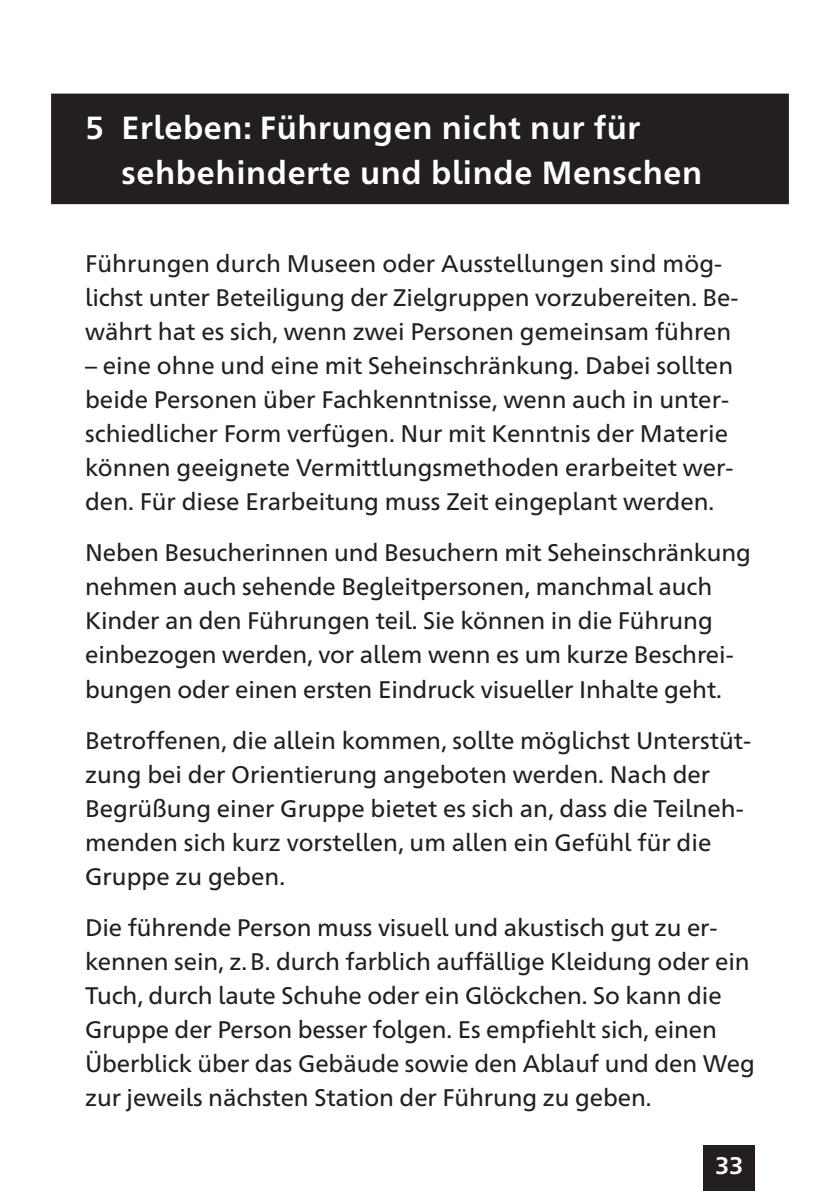
<style>
.page{position:relative;width:840px;height:1191px;background:#fff}
.page>*{position:absolute;margin:0;border:0;box-sizing:border-box;transform-origin:0 0}
.t1{font:700 32px/45px "Frutiger Neue 1450 Pro";letter-spacing:.02em;color:#fff}
.t2{font:24px/34px "Frutiger Neue 1450 Pro";letter-spacing:-.005em;color:#231f20}
.t3{font:700 24px "Frutiger Neue 1450 Pro";color:#fff}
</style>
<div class="page">
<div style="left:703px;top:1145px;width:51px;height:46px;background:#231f20"></div>
<div style="left:51px;top:94px;width:737px;height:110px;background:#231f20"></div>
<h1 class="t1" style="left:121px;top:103px;width:582px;text-indent:-36px">5 Erleben: Führungen nicht nur für sehbehinderte und blinde Menschen</h1>
<p class="t2" style="left:85px;top:245px;width:654px">Führungen durch Museen oder Ausstellungen sind mög&shy;lichst unter Beteiligung der Zielgruppen vorzubereiten. Be&shy;währt hat es sich, wenn zwei Personen gemeinsam führen</p>
<p class="t2" style="left:85px;top:347px;width:649px">– eine ohne und eine mit Seheinschränkung. Dabei sollten beide Personen über Fachkenntnisse, wenn auch in unter&shy;schiedlicher Form verfügen. Nur mit Kenntnis der Materie können geeignete Vermittlungsmethoden erarbeitet wer&shy;den. Für diese Erarbeitung muss Zeit eingeplant werden.</p>
<p class="t2" style="left:85px;top:534px;width:667px">Neben Besucherinnen und Besuchern mit Seheinschränkung nehmen auch sehende Begleitpersonen, manchmal auch Kinder an den Führungen teil. Sie können in die Führung einbezogen werden, vor allem wenn es um kurze Beschrei&shy;bungen oder einen ersten Eindruck visueller Inhalte geht.</p>
<p class="t2" style="left:85px;top:721px;width:667px">Betroffenen, die allein kommen, sollte möglichst Unterstüt&shy;zung bei der Orientierung angeboten werden. Nach der Begrüßung einer Gruppe bietet es sich an, dass die Teilneh&shy;menden sich kurz vorstellen, um allen ein Gefühl für die Gruppe zu geben.</p>
<p class="t2" style="left:85px;top:908px;width:671px">Die führende Person muss visuell und akustisch gut zu er&shy;kennen sein, z. B. durch farblich auffällige Kleidung oder ein Tuch, durch laute Schuhe oder ein Glöckchen. So kann die Gruppe der Person besser folgen. Es empfiehlt sich, einen Überblick über das Gebäude sowie den Ablauf und den Weg zur jeweils nächsten Station der Führung zu geben.</p>
<p class="t3" style="left:714px;top:1148px;width:30px">33</p>
</div>
